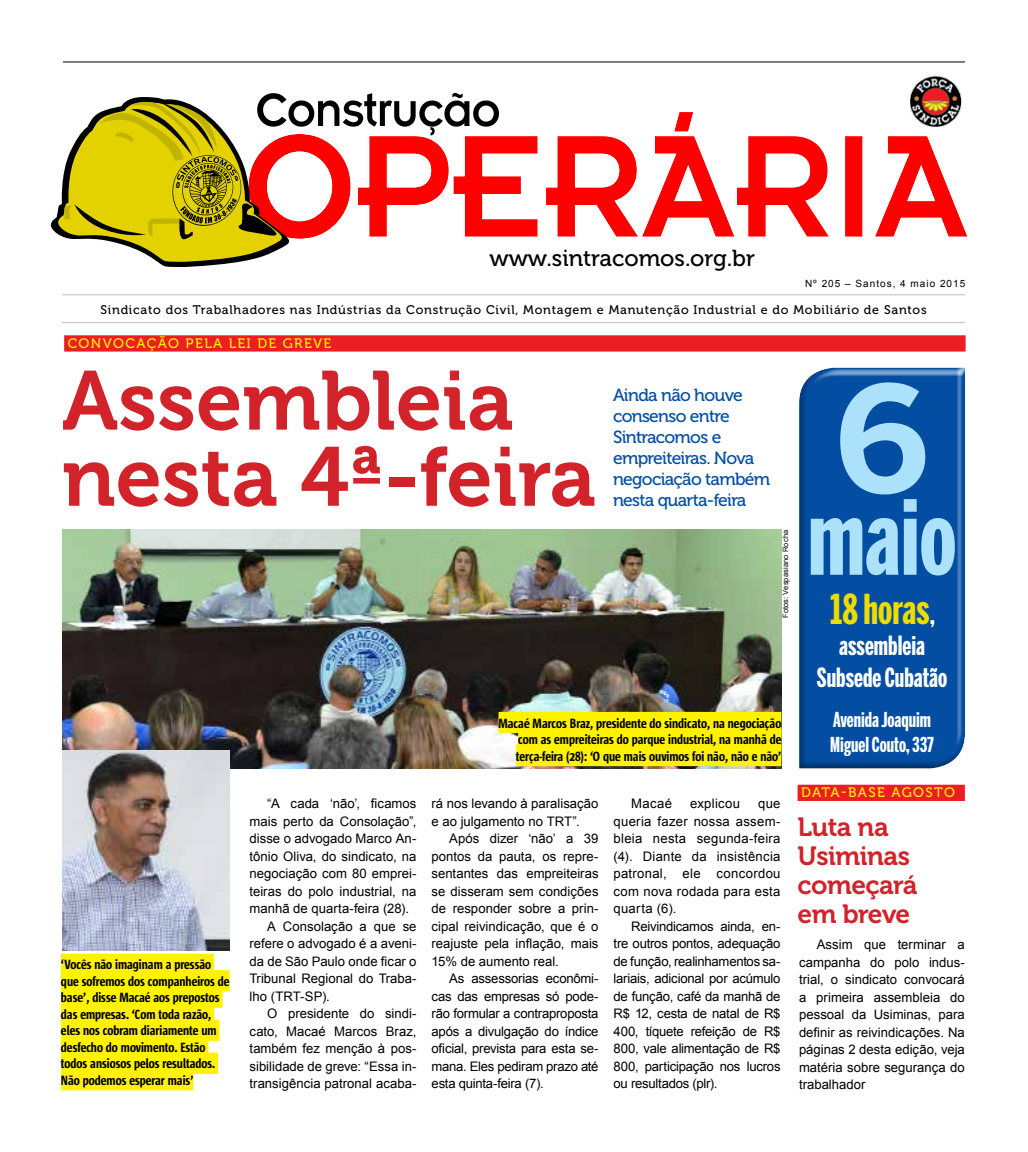
<style>
.page{position:relative;width:1028px;height:1152px;background:#fff}
.page>*{position:absolute;margin:0;border:0;box-sizing:border-box;transform-origin:0 0}
.t1{font:700 145.88px "Benton Sans";color:#abe1fa}
.t2{font:700 105px "Benton Sans Extra Comp";color:#abe1fa}
.t3{font:83.12px/76.1px "Museo 700";color:#d2232a}
.t4{font:700 40.88px "Benton Sans Extra Comp";color:#eedc00}
.t5{font:26.25px/28.9px "Museo 700";letter-spacing:-.02em;color:#d2232a}
.t6{font:700 26.25px/31.5px "Benton Sans Extra Comp";color:#fff;text-align:center}
.t7{font:23.12px "Museo 500";color:#000}
.t8{font:700 20.38px/24.5px "Benton Sans Extra Comp";color:#fff}
.t9{font:17.5px/21px "Museo 500";letter-spacing:-.04em;color:#034ea2}
.t10{font:600 13.75px/16.5px "Sun Sans Condensed";color:#000}
.t11{font:13.75px "Museo 500";letter-spacing:.1em;color:#fff200}
.t12{font:13.12px/17.5px "Arial";color:#000;text-align:justify}
.t13{font:13.12px "Arial";letter-spacing:.02em;color:#000}
.t14{font:12.5px "Museo 500";letter-spacing:.06em;color:#000}
.t15{font:10px "Arial";letter-spacing:.1em;color:#000}
.t16{font:7.5px "Arial";letter-spacing:.02em;color:#000}
.s1{font-size:26.25px;color:#fff}
</style>
<div class="page">
<div style="left:797px;top:367px;width:168px;height:401px;background:#000;opacity:.75"></div>
<img style="left:910px;top:75px;width:51px;height:36px">
<svg style="left:499px;top:111px;width:469px;height:126px"></svg>
<svg style="left:50px;top:93px;width:449px;height:174px"></svg>
<hr style="left:62px;top:322px;width:903px;height:1px;background:#bcbec0">
<hr style="left:62px;top:294px;width:903px;height:1px;background:#bcbec0">
<hr style="left:63px;top:61px;width:902px;height:1px;background:#000">
<div style="left:64px;top:335px;width:901px;height:16px;background:#ed1d24"></div>
<div style="left:797px;top:784px;width:167px;height:17px;background:#ed1d24"></div>
<img style="left:62px;top:529px;width:719px;height:239px">
<div style="left:61px;top:953px;width:153px;height:22px;background:#fff200"></div>
<div style="left:61px;top:970px;width:169px;height:21px;background:#fff200"></div>
<div style="left:61px;top:986px;width:161px;height:22px;background:#fff200"></div>
<div style="left:61px;top:1003px;width:153px;height:21px;background:#fff200"></div>
<div style="left:61px;top:1019px;width:159px;height:22px;background:#fff200"></div>
<div style="left:61px;top:1036px;width:147px;height:21px;background:#fff200"></div>
<div style="left:61px;top:1052px;width:157px;height:22px;background:#fff200"></div>
<div style="left:61px;top:1069px;width:132px;height:21px;background:#fff200"></div>
<div style="left:498px;top:712px;width:283px;height:21px;background:#fff200"></div>
<div style="left:518px;top:728px;width:263px;height:21px;background:#fff200"></div>
<div style="left:516px;top:745px;width:265px;height:21px;background:#fff200"></div>
<img style="left:63px;top:751px;width:166px;height:199px">
<h3 class="t7" style="left:489px;top:246px;width:267px">www.sintracomos.org.br</h3>
<p class="t15" style="left:805px;top:276px;width:162px">Nº 205 – Santos, 4 maio 2015</p>
<p class="t14" style="left:100px;top:302px;width:827px">Sindicato dos Trabalhadores nas Indústrias da Construção Civil, Montagem e Manutenção Industrial e do Mobiliário de Santos</p>
<p class="t11" style="left:68px;top:336px;width:265px">CONVOCAÇÃO PELA LEI DE GREVE</p>
<h3 class="t3" style="left:62px;top:364px;width:535px">Assembleia nesta 4ª-feira</h3>
<h3 class="t9" style="left:613px;top:384px;width:159px">Ainda não houve consenso entre<br>Sintracomos e empreiteiras. Nova negociação também nesta quarta-feira</h3>
<p class="t16" style="left:780px;top:618px;width:90px;rotate:-90deg">Fotos: Vespasiano Rocha</p>
<p class="t10" style="left:516px;top:714px;width:267px;text-align:justify;text-indent:-17px">Macaé Marcos Braz, presidente do sindicato, na negociação com as empreiteiras do parque industrial, na manhã de terça-feira (28): ‘O que mais ouvimos foi não, não e não’</p>
<h1 class="t1" style="left:834px;top:352px;width:97px">6</h1>
<h2 class="t2" style="left:808px;top:476px;width:150px">maio</h2>
<h3 class="t4" style="left:830px;top:585px;width:106px">18 horas<span class="s1">,</span></h3>
<h3 class="t6" style="left:817px;top:630px;width:132px">assembleia<br>Subsede Cubatão</h3>
<h3 class="t8" style="left:830px;top:707px;width:105px">Avenida Joaquim<br>Miguel Couto, 337</h3>
<p class="t10" style="left:61px;top:956px;width:170px">‘Vocês não imaginam a pressão que sofremos dos companheiros de base’, disse Macaé aos prepostos das empresas. ‘Com toda razão, eles nos cobram diariamente um desfecho do movimento. Estão todos ansiosos pelos resultados.<br>Não podemos esperar mais’</p>
<p class="t12" style="left:267px;top:795px;width:151px">“A cada ‘não’, ficamos</p>
<p class="t12" style="left:249px;top:812px;width:168px">mais perto da Consolação”,</p>
<p class="t12" style="left:249px;top:830px;width:168px">disse o advogado Marco An-</p>
<p class="t12" style="left:249px;top:847px;width:168px">tônio Oliva, do sindicato, na</p>
<p class="t12" style="left:249px;top:865px;width:168px">negociação com 80 emprei-</p>
<p class="t12" style="left:249px;top:882px;width:168px">teiras do polo industrial, na</p>
<p class="t12" style="left:249px;top:900px;width:161px">manhã de quarta-feira (28).</p>
<p class="t12" style="left:267px;top:917px;width:151px">A Consolação a que se</p>
<p class="t12" style="left:249px;top:935px;width:168px">refere o advogado é a aveni-</p>
<p class="t12" style="left:249px;top:952px;width:168px">da de São Paulo onde ficar o</p>
<p class="t12" style="left:249px;top:970px;width:168px">Tribunal Regional do Traba-</p>
<p class="t12" style="left:249px;top:987px;width:82px">lho (TRT-SP).</p>
<p class="t12" style="left:267px;top:1005px;width:151px">O presidente do sindi-</p>
<p class="t12" style="left:249px;top:1022px;width:168px">cato, Macaé Marcos Braz,</p>
<p class="t12" style="left:249px;top:1040px;width:168px">também fez menção à pos-</p>
<p class="t12" style="left:249px;top:1057px;width:168px">sibilidade de greve: “Essa in-</p>
<p class="t12" style="left:249px;top:1075px;width:168px">transigência patronal acaba-</p>
<p class="t12" style="left:431px;top:795px;width:168px">rá nos levando à paralisação e ao julgamento no TRT”.</p>
<p class="t12" style="left:431px;top:830px;width:168px;text-indent:18px">Após dizer ‘não’ a 39 pontos da pauta, os repre&shy;sentantes das empreiteiras se disseram sem condições de responder sobre a prin&shy;cipal reivindicação, que é o reajuste pela inflação, mais 15% de aumento real.</p>
<p class="t12" style="left:431px;top:969px;width:168px;text-indent:18px">As assessorias econômi&shy;cas das empresas só pode&shy;rão formular a contraproposta após a divulgação do índice oficial, prevista para esta se&shy;mana. Eles pediram prazo até esta quinta-feira (7).</p>
<p class="t12" style="left:631px;top:794px;width:42px">Macaé</p>
<p class="t13" style="left:690px;top:794px;width:52px">explicou</p>
<p class="t12" style="left:613px;top:794px;width:168px;text-indent:145px">que queria fazer nossa assem&shy;bleia nesta segunda-feira (4). Diante da insistência patronal, ele concordou com nova rodada para esta quarta (6).</p>
<p class="t12" style="left:613px;top:917px;width:168px;text-indent:18px">Reivindicamos ainda, en&shy;tre outros pontos, adequação de função, realinhamentos sa&shy;lariais, adicional por acúmulo de função, café da manhã de R$ 12, cesta de natal de R$ 400, tíquete refeição de R$ 800, vale alimentação de R$ 800, participação nos lucros ou resultados (plr).</p>
<p class="t11" style="left:801px;top:785px;width:155px">DATA-BASE AGOSTO</p>
<h3 class="t5" style="left:797px;top:813px;width:121px">Luta na<br>Usiminas começará em breve</h3>
<p class="t12" style="left:799px;top:935px;width:167px;text-indent:18px">Assim que terminar a campanha do polo indus&shy;trial, o sindicato convocará a primeira assembleia do pessoal da Usiminas, para definir as reivindicações. Na páginas 2 desta edição, veja matéria sobre segurança do trabalhador</p>
</div>
